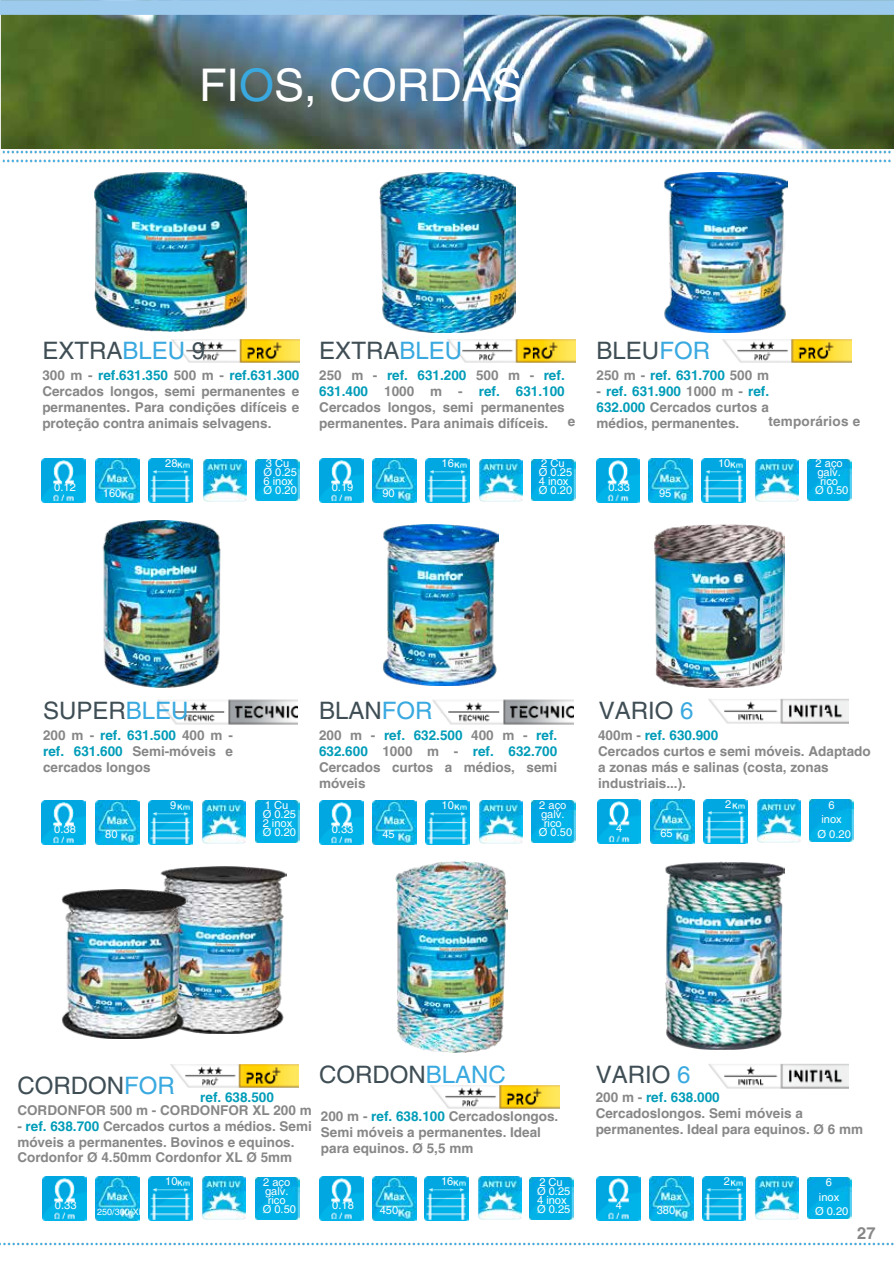
<style>
.page{position:relative;width:894px;height:1264px;background:#fff}
.page>*{position:absolute;margin:0;border:0;box-sizing:border-box;transform-origin:0 0}
.t1{font:45px "Helvetica LT Pro";color:#fff}
.t2{font:24px "Helvetica LT Pro";color:#3f4e55}
.t3{font:700 16.5px "Helvetica LT Pro";color:#888787}
.t4{font:700 13.5px/15.8px "Helvetica LT Pro";color:#888787;text-align:justify}
.t5{font:700 13.5px "Helvetica LT Pro";color:#009cb8}
.t6{font:11.1px/9px "Helvetica LT Pro";color:#fff;text-align:center}
.t7{font:9px "Helvetica LT Pro";color:#fff}
.s1{color:#39a9e0}
.s2{color:#009cb8}
.s3{color:#888787}
</style>
<div class="page">
<img style="left:2px;top:150px;width:889px;height:13px">
<img style="left:0;top:0;width:893px;height:149px">
<img style="left:0;top:1242px;width:893px;height:4px">
<img style="left:1px;top:0;width:892px;height:15px">
<img style="left:203px;top:459px;width:43px;height:43px">
<img style="left:479px;top:459px;width:43px;height:43px">
<img style="left:755px;top:459px;width:43px;height:43px">
<img style="left:42px;top:458px;width:44px;height:44px">
<img style="left:319px;top:458px;width:44px;height:44px">
<img style="left:596px;top:458px;width:43px;height:44px">
<img style="left:95px;top:458px;width:44px;height:44px">
<img style="left:372px;top:458px;width:44px;height:44px">
<img style="left:648px;top:458px;width:44px;height:44px">
<img style="left:149px;top:458px;width:44px;height:44px">
<img style="left:425px;top:458px;width:44px;height:44px">
<img style="left:701px;top:458px;width:44px;height:44px">
<img style="left:256px;top:459px;width:44px;height:42px">
<img style="left:531px;top:459px;width:44px;height:42px">
<img style="left:807px;top:459px;width:44px;height:42px">
<img style="left:94px;top:172px;width:152px;height:159px">
<img style="left:379px;top:172px;width:136px;height:160px">
<img style="left:664px;top:172px;width:123px;height:160px">
<img style="left:202px;top:800px;width:44px;height:43px">
<img style="left:479px;top:800px;width:43px;height:43px">
<img style="left:42px;top:800px;width:44px;height:44px">
<img style="left:319px;top:800px;width:44px;height:44px">
<img style="left:95px;top:800px;width:44px;height:44px">
<img style="left:372px;top:800px;width:44px;height:44px">
<img style="left:148px;top:800px;width:44px;height:44px">
<img style="left:425px;top:800px;width:44px;height:44px">
<img style="left:255px;top:800px;width:44px;height:42px">
<img style="left:531px;top:800px;width:44px;height:42px">
<img style="left:102px;top:520px;width:119px;height:167px">
<img style="left:383px;top:524px;width:115px;height:161px">
<img style="left:757px;top:799px;width:43px;height:43px">
<img style="left:597px;top:799px;width:43px;height:44px">
<img style="left:650px;top:799px;width:44px;height:44px">
<img style="left:703px;top:799px;width:44px;height:44px">
<img style="left:809px;top:799px;width:44px;height:42px">
<img style="left:654px;top:524px;width:130px;height:163px">
<img style="left:665px;top:861px;width:119px;height:188px">
<img style="left:395px;top:861px;width:112px;height:191px">
<img style="left:160px;top:866px;width:126px;height:167px">
<img style="left:61px;top:889px;width:127px;height:149px">
<img style="left:755px;top:1176px;width:43px;height:43px">
<img style="left:596px;top:1176px;width:44px;height:44px">
<img style="left:649px;top:1176px;width:44px;height:44px">
<img style="left:702px;top:1176px;width:43px;height:44px">
<img style="left:807px;top:1177px;width:44px;height:41px">
<img style="left:478px;top:1176px;width:43px;height:43px">
<img style="left:320px;top:1176px;width:44px;height:44px">
<img style="left:372px;top:1176px;width:44px;height:44px">
<img style="left:424px;top:1176px;width:44px;height:44px">
<img style="left:529px;top:1177px;width:44px;height:42px">
<img style="left:202px;top:1176px;width:44px;height:43px">
<img style="left:43px;top:1176px;width:43px;height:44px">
<img style="left:149px;top:1176px;width:44px;height:44px">
<img style="left:255px;top:1177px;width:44px;height:42px">
<img style="left:96px;top:1176px;width:44px;height:44px">
<img style="left:171px;top:339px;width:128px;height:24px">
<img style="left:447px;top:339px;width:128px;height:24px">
<img style="left:722px;top:339px;width:128px;height:24px">
<img style="left:170px;top:1064px;width:128px;height:24px">
<img style="left:430px;top:1085px;width:129px;height:24px">
<img style="left:708px;top:1064px;width:140px;height:25px">
<img style="left:708px;top:699px;width:140px;height:25px">
<img style="left:157px;top:699px;width:141px;height:25px">
<img style="left:432px;top:699px;width:141px;height:25px">
<h1 class="t1" style="left:199px;top:68px;width:324px">FI<span class="s1">O</span>S, CORDAS</h1>
<h2 class="t2" style="left:42px;top:341px;width:164px">EXTRA<span class="s1">BLEU</span> 9</h2>
<p class="t4" style="left:42px;top:369px;width:258px">300 m - <span class="s2">ref.631.350</span> 500 m - <span class="s2">ref.631.300<br></span>Cercados longos, semi permanentes e permanentes. Para condições difíceis e proteção contra animais selvagens.</p>
<h2 class="t2" style="left:319px;top:341px;width:144px">EXTRA<span class="s1">BLEU</span></h2>
<p class="t4" style="left:319px;top:369px;width:247px">250 m - <span class="s2">ref. 631.200</span> 500 m - <span class="s2">ref.<br>631.400</span> 1000 m - <span class="s2">ref. 631.100<br></span>Cercados longos, semi permanentes permanentes. Para animais difíceis.</p>
<p class="t4" style="left:567px;top:415px;width:9px">e</p>
<h2 class="t2" style="left:596px;top:341px;width:115px">BLEU<span class="s1">FOR</span></h2>
<p class="t5" style="left:596px;top:370px;width:174px"><span class="s3">250 m -</span> ref. 631.700 <span class="s3">500 m</span></p>
<p class="t4" style="left:596px;top:384px;width:174px">- <span class="s2">ref. 631.900</span> 1000 m - <span class="s2">ref.<br>632.000</span> Cercados curtos a médios, permanentes.</p>
<p class="t4" style="left:768px;top:415px;width:93px">temporários e</p>
<p class="t6" style="left:54px;top:484px;width:23px">0.12</p>
<p class="t6" style="left:103px;top:489px;width:20px">160</p>
<p class="t6" style="left:165px;top:460px;width:14px">28</p>
<p class="t6" style="left:263px;top:460px;width:35px;text-align:left">3 Cu<br>Ø 0.25<br>6 inox<br>Ø 0.20</p>
<p class="t6" style="left:331px;top:484px;width:23px">0.19</p>
<p class="t6" style="left:382px;top:489px;width:14px">90</p>
<p class="t6" style="left:441px;top:460px;width:14px">16</p>
<p class="t6" style="left:538px;top:460px;width:35px;text-align:left">2 Cu<br>Ø 0.25<br>4 inox<br>Ø 0.20</p>
<p class="t6" style="left:608px;top:484px;width:23px">0.33</p>
<p class="t6" style="left:658px;top:489px;width:14px">95</p>
<p class="t6" style="left:717px;top:460px;width:14px">10</p>
<p class="t6" style="left:814px;top:460px;width:35px">2 aço galv. rico<br>Ø 0.50</p>
<h2 class="t2" style="left:43px;top:701px;width:147px">SUPER<span class="s1">BLEU</span></h2>
<p class="t4" style="left:43px;top:729px;width:191px">200 m - <span class="s2">ref. 631.500</span> 400 m - <span class="s2">ref. 631.600</span> Semi-móveis e cercados longos</p>
<p class="t6" style="left:54px;top:825px;width:23px">0.38</p>
<p class="t6" style="left:105px;top:830px;width:14px">80</p>
<p class="t6" style="left:170px;top:801px;width:8px">9</p>
<p class="t6" style="left:262px;top:801px;width:35px;text-align:left">1 Cu<br>Ø 0.25<br>2 inox<br>Ø 0.20</p>
<h2 class="t2" style="left:319px;top:701px;width:115px">BLAN<span class="s1">FOR</span></h2>
<p class="t4" style="left:319px;top:729px;width:240px">200 m - <span class="s2">ref. 632.500</span> 400 m - <span class="s2">ref.<br>632.600</span> 1000 m - <span class="s2">ref. 632.700<br></span>Cercados curtos a médios, semi móveis</p>
<p class="t6" style="left:331px;top:825px;width:23px">0.33</p>
<p class="t6" style="left:382px;top:830px;width:14px">45</p>
<p class="t6" style="left:441px;top:801px;width:14px">10</p>
<p class="t6" style="left:538px;top:801px;width:35px">2 aço galv. rico<br>Ø 0.50</p>
<h2 class="t2" style="left:598px;top:701px;width:96px">VARIO <span class="s1">6</span></h2>
<p class="t4" style="left:598px;top:728px;width:274px;text-align:left">400m - <span class="s2">ref. 630.900<br></span>Cercados curtos e semi móveis. Adaptado a zonas más e salinas (costa, zonas industriais...).</p>
<p class="t6" style="left:725px;top:800px;width:8px">2</p>
<p class="t6" style="left:817px;top:798px;width:35px;line-height:14.7px">6<br>inox<br>Ø 0.20</p>
<p class="t6" style="left:616px;top:825px;width:8px">4</p>
<p class="t6" style="left:660px;top:829px;width:14px">65</p>
<h2 class="t2" style="left:17px;top:1076px;width:159px">CORDON<span class="s1">FOR</span></h2>
<p class="t4" style="left:17px;top:1103px;width:296px">CORDONFOR 500 m - CORDONFOR XL 200 m</p>
<p class="t4" style="left:17px;top:1119px;width:296px;text-align:left">- <span class="s2">ref. 638.700</span> Cercados curtos a médios. Semi móveis a permanentes. Bovinos e equinos.<br>Cordonfor Ø 4.50mm Cordonfor XL Ø 5mm</p>
<p class="t5" style="left:200px;top:1091px;width:75px">ref. 638.500</p>
<h2 class="t2" style="left:319px;top:1065px;width:188px">CORDON<span class="s1">BLANC</span></h2>
<h2 class="t2" style="left:595px;top:1066px;width:96px">VARIO <span class="s1">6</span></h2>
<p class="t4" style="left:321px;top:1109px;width:239px;text-align:left">200 m - <span class="s2">ref. 638.100</span> Cercadoslongos.<br>Semi móveis a permanentes. Ideal para equinos. Ø 5,5 mm</p>
<p class="t4" style="left:595px;top:1089px;width:269px;line-height:16.2px;text-align:left">200 m - <span class="s2">ref. 638.000<br></span>Cercadoslongos. Semi móveis a permanentes. Ideal para equinos. Ø 6 mm</p>
<p class="t6" style="left:55px;top:1201px;width:23px">0.33</p>
<p class="t7" style="left:97px;top:1208px;width:51px">250/300(XL)</p>
<p class="t6" style="left:165px;top:1177px;width:14px">10</p>
<p class="t6" style="left:263px;top:1178px;width:35px">2 aço galv. rico<br>Ø 0.50</p>
<p class="t6" style="left:332px;top:1201px;width:23px">0.18</p>
<p class="t6" style="left:379px;top:1206px;width:20px">450</p>
<p class="t6" style="left:441px;top:1177px;width:14px">16</p>
<p class="t6" style="left:537px;top:1178px;width:35px;text-align:left">2 Cu<br>Ø 0.25<br>4 inox<br>Ø 0.25</p>
<p class="t6" style="left:615px;top:1201px;width:8px">4</p>
<p class="t6" style="left:656px;top:1206px;width:20px">380</p>
<p class="t6" style="left:723px;top:1177px;width:8px">2</p>
<p class="t6" style="left:814px;top:1175px;width:35px;line-height:14.7px">6<br>inox<br>Ø 0.20</p>
<p class="t3" style="left:857px;top:1226px;width:20px">27</p>
</div>
